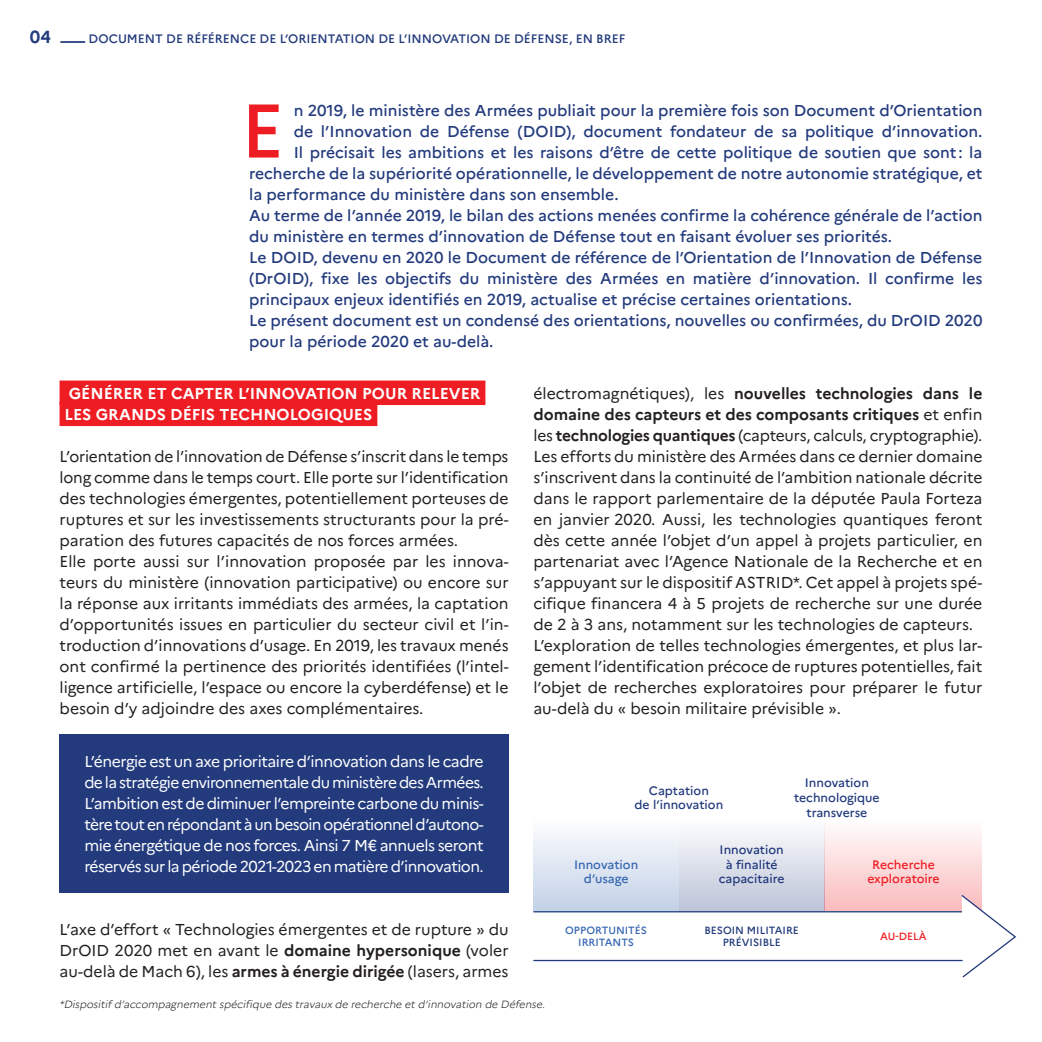
<style>
.page{position:relative;width:1042px;height:1042px;background:#fff}
.page>*{position:absolute;margin:0;border:0;box-sizing:border-box;transform-origin:0 0}
.chapo{font:500 75.77px "Marianne";color:#ee1d23}
.t1{font:700 17.5px "Marianne";color:#233b7d}
.Texte_courant{font:15.75px/21px "Marianne";color:#231f20;text-align:justify}
.chapo-2{font:500 15.75px/21px "Marianne";color:#233b7d}
.Texte_courant-2{font:15.75px/21px "Marianne";letter-spacing:-.035em;color:#fff;text-align:justify}
.Texte_courant-3{font:700 15.75px/21px "Marianne";color:#231f20;text-align:justify}
.Sous-titre{font:700 15.75px "Marianne";color:#fff}
.t2{font:500 12.25px/14.7px "Marianne";color:#233b7d;text-align:center}
.t3{font:500 12.25px "Marianne";color:#ee1d23}
.t4{font:500 12.25px/14.7px "Marianne";color:#3566b1;text-align:center}
.t5{font:italic 300 10.5px "Marianne";color:#231f20}
.t6{font:500 10.5px "Marianne";color:#233b7d}
.t7{font:500 10.5px "Marianne";color:#3566b1}
.t8{font:500 10.5px "Marianne";color:#ee1d23}
.s1{font-weight:400}
.s2{font-weight:700}
</style>
<div class="page">
<hr style="left:60px;top:41px;width:25px;height:2px;background:#233b7d">
<div style="left:60px;top:380px;width:425px;height:25px;background:#ee1d23"></div>
<div style="left:60px;top:401px;width:317px;height:25px;background:#ee1d23"></div>
<div style="left:533px;top:748px;width:146px;height:163px;background:linear-gradient(to bottom,#fff,#cdd9eb)"></div>
<div style="left:679px;top:748px;width:145px;height:163px;background:linear-gradient(to bottom,#fff,#c9cfdf)"></div>
<div style="left:824px;top:748px;width:158px;height:163px;background:linear-gradient(to bottom,#fff,#fac7c9)"></div>
<svg style="left:960px;top:893px;width:57px;height:85px"></svg>
<hr style="left:533px;top:911px;width:429px;height:1px;background:#233b7d">
<hr style="left:533px;top:960px;width:429px;height:1px;background:#233b7d">
<div style="left:60px;top:734px;width:448px;height:158px;background:#233b7d"></div>
<p class="t1" style="left:30px;top:26px;width:23px">04</p>
<p class="t2" style="left:88px;top:31px;width:538px">DOCUMENT DE RÉFÉRENCE DE L’ORIENTATION DE L’INNOVATION DE DÉFENSE, EN BREF</p>
<p class="chapo" style="left:241px;top:84px;width:45px">E</p>
<p class="chapo-2" style="left:294px;top:99px;width:690px">n 2019, le ministère des Armées publiait pour la première fois son Document d’Orientation</p>
<p class="chapo-2" style="left:294px;top:120px;width:690px">de l’Innovation de Défense (DOID), document fondateur de sa politique d’innovation.</p>
<p class="chapo-2" style="left:294px;top:141px;width:690px">Il précisait les ambitions et les raisons d’être de cette politique de soutien que sont : la</p>
<p class="chapo-2" style="left:249px;top:162px;width:735px">recherche de la supériorité opérationnelle, le développement de notre autonomie stratégique, et</p>
<p class="chapo-2" style="left:249px;top:183px;width:371px">la performance du ministère dans son ensemble.</p>
<p class="chapo-2" style="left:249px;top:204px;width:735px">Au terme de l’année 2019, le bilan des actions menées confirme la cohérence générale de l’action du ministère en termes d’innovation de Défense tout en faisant évoluer ses priorités.</p>
<p class="chapo-2" style="left:249px;top:246px;width:735px;text-align:justify">Le DOID, devenu en 2020 le Document de référence de l’Orientation de l’Innovation de Défense (DrOID), fixe les objectifs du ministère des Armées en matière d’innovation. Il confirme les principaux enjeux identifiés en 2019, actualise et précise certaines orientations.</p>
<p class="chapo-2" style="left:249px;top:309px;width:735px">Le présent document est un condensé des orientations, nouvelles ou confirmées, du DrOID 2020 pour la période 2020 et au-delà.</p>
<p class="Sous-titre" style="left:69px;top:384px;width:413px">GÉNÉRER ET CAPTER L’INNOVATION POUR RELEVER</p>
<p class="Sous-titre" style="left:64px;top:405px;width:309px">LES GRANDS DÉFIS TECHNOLOGIQUES</p>
<p class="Texte_courant" style="left:60px;top:446px;width:451px">L’orientation de l’innovation de Défense s’inscrit dans le temps long comme dans le temps court. Elle porte sur l’identification des technologies émergentes, potentiellement porteuses de ruptures et sur les investissements structurants pour la pré&shy;paration des futures capacités de nos forces armées.</p>
<p class="Texte_courant" style="left:60px;top:551px;width:450px">Elle porte aussi sur l’innovation proposée par les innova&shy;teurs du ministère (innovation participative) ou encore sur la réponse aux irritants immédiats des armées, la captation d’opportunités issues en particulier du secteur civil et l’in&shy;troduction d’innovations d’usage. En 2019, les travaux menés ont confirmé la pertinence des priorités identifiées (l’intel&shy;ligence artificielle, l’espace ou encore la cyberdéfense) et le besoin d’y adjoindre des axes complémentaires.</p>
<p class="Texte_courant-3" style="left:533px;top:383px;width:450px"><span class="s1">électromagnétiques), les</span> nouvelles technologies dans le domaine des capteurs et des composants critiques <span class="s1">et enfin les</span> technologies quantiques <span class="s1">(capteurs, calculs, cryptographie).</span></p>
<p class="Texte_courant" style="left:533px;top:446px;width:451px">Les efforts du ministère des Armées dans ce dernier domaine s’inscrivent dans la continuité de l’ambition nationale décrite dans le rapport parlementaire de la députée Paula Forteza en janvier 2020. Aussi, les technologies quantiques feront dès cette année l’objet d’un appel à projets particulier, en partenariat avec l’Agence Nationale de la Recherche et en s’appuyant sur le dispositif ASTRID*. Cet appel à projets spé&shy;cifique financera 4 à 5 projets de recherche sur une durée de 2 à 3 ans, notamment sur les technologies de capteurs.</p>
<p class="Texte_courant" style="left:533px;top:635px;width:450px">L’exploration de telles technologies émergentes, et plus lar&shy;gement l’identification précoce de ruptures potentielles, fait l’objet de recherches exploratoires pour préparer le futur au-delà du « besoin militaire prévisible ».</p>
<p class="Texte_courant-2" style="left:84px;top:750px;width:401px">L’énergie est un axe prioritaire d’innovation dans le cadre de la stratégie environnementale du ministère des Armées.<br>L’ambition est de diminuer l’empreinte carbone du minis&shy;tère tout en répondant à un besoin opérationnel d’autono&shy;mie énergétique de nos forces. Ainsi 7 M€ annuels seront réservés sur la période 2021-2023 en matière d’innovation.</p>
<p class="t2" style="left:634px;top:783px;width:90px">Captation<br>de l’innovation</p>
<p class="t2" style="left:794px;top:775px;width:87px">Innovation technologique transverse</p>
<p class="t4" style="left:574px;top:857px;width:66px">Innovation d’usage</p>
<p class="t2" style="left:719px;top:842px;width:66px">Innovation</p>
<p class="t2" style="left:726px;top:857px;width:53px">à finalité</p>
<p class="t2" style="left:719px;top:871px;width:67px">capacitaire</p>
<p class="t3" style="left:872px;top:857px;width:64px">Recherche</p>
<p class="t3" style="left:867px;top:871px;width:74px">exploratoire</p>
<p class="Texte_courant" style="left:60px;top:918px;width:450px">L’axe d’effort « Technologies émergentes et de rupture » du DrOID 2020 met en avant le <span class="s2">domaine hypersonique</span> (voler au-delà de Mach 6), les <span class="s2">armes à énergie dirigée</span> (lasers, armes</p>
<p class="t7" style="left:565px;top:923px;width:83px">OPPORTUNITÉS</p>
<p class="t7" style="left:578px;top:936px;width:57px">IRRITANTS</p>
<p class="t5" style="left:60px;top:998px;width:489px">*Dispositif d’accompagnement spécifique des travaux de recherche et d’innovation de Défense.</p>
<p class="t6" style="left:704px;top:923px;width:96px">BESOIN MILITAIRE</p>
<p class="t6" style="left:723px;top:936px;width:59px">PRÉVISIBLE</p>
<p class="t8" style="left:880px;top:930px;width:48px">AU-DELÀ</p>
</div>
